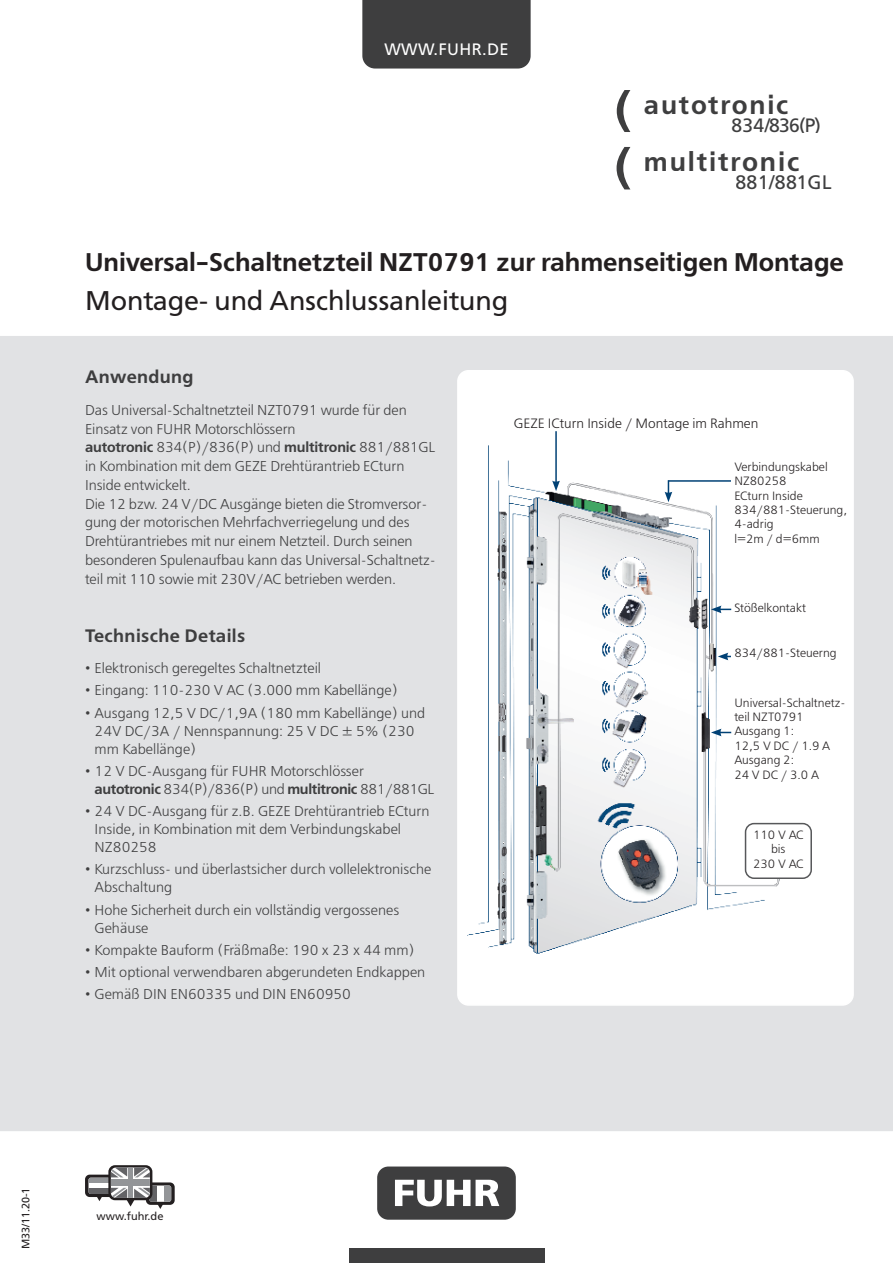
<style>
.page{position:relative;width:893px;height:1263px;background:#fff}
.page>*{position:absolute;margin:0;border:0;box-sizing:border-box;transform-origin:0 0}
.t1{font:27px "Free Set";color:#231f20}
.t2{font:600 26.7px "Free Set";letter-spacing:.07em;color:#3f3f40}
.t3{font:600 26.25px "Free Set";letter-spacing:.07em;color:#3e3e3f}
.t4{font:600 25.5px "Free Set";color:#231f20}
.t5{font:19.5px "Free Set";letter-spacing:.02em;color:#3f3f40}
.t6{font:19.2px "Free Set";letter-spacing:-.01em;color:#3e3e3f}
.Subhead{font:600 18px "Free Set";letter-spacing:.02em;color:#3e3e3f}
.t7{font:16.5px "Free Set";letter-spacing:.02em;color:#fff}
.Fließ_Deutsch{font:300 14.25px/18.8px "Free Set";letter-spacing:-.005em;color:#3e3e3f}
.t8{font:300 13.5px "Free Set";color:#231f20}
.t9{font:300 12px/14.4px "Free Set";color:#231f20}
.t10{font:11.1px "Free Set";color:#231f20}
.t11{font:10.8px "Free Set";color:#231f20}
.s1{font-weight:600}
</style>
<div class="page">
<div style="left:349px;top:1248px;width:195px;height:15px;background:#3e3e3f"></div>
<div style="left:377px;top:1166px;width:139px;height:54px;background:#3e3e3f;border-radius:11px"></div>
<svg style="left:395px;top:1180px;width:75px;height:26px"></svg>
<svg style="left:476px;top:1180px;width:23px;height:26px"></svg>
<div style="left:362px;top:0;width:169px;height:69px;background:#3e3e3f"></div>
<div style="left:0;top:336px;width:893px;height:795px;background:#e1e2e4"></div>
<svg style="left:85px;top:1174px;width:29px;height:23px"></svg>
<div style="left:89px;top:1178px;width:21px;height:16px;background:#fff;border-radius:2px"></div>
<div style="left:89px;top:1178px;width:21px;height:5px;background:#939598"></div>
<div style="left:89px;top:1188px;width:21px;height:6px;background:#636366"></div>
<svg style="left:146px;top:1182px;width:29px;height:23px"></svg>
<svg style="left:149px;top:1185px;width:22px;height:17px"></svg>
<div style="left:164px;top:1185px;width:7px;height:17px;background:#939598"></div>
<svg style="left:108px;top:1165px;width:44px;height:35px"></svg>
<svg style="left:111px;top:1167px;width:39px;height:31px"></svg>
<hr style="left:129px;top:1167px;width:4px;height:31px;background:#939598">
<div style="left:111px;top:1179px;width:39px;height:7px;background:#939598"></div>
<svg style="left:111px;top:1167px;width:16px;height:10px"></svg>
<svg style="left:134px;top:1167px;width:16px;height:10px"></svg>
<svg style="left:91px;top:1187px;width:78px;height:22px"></svg>
<svg style="left:617px;top:90px;width:13px;height:42px"></svg>
<svg style="left:617px;top:147px;width:13px;height:42px"></svg>
<div style="left:458px;top:371px;width:395px;height:634px;background:#fff;border-radius:11px"></div>
<img style="left:454px;top:431px;width:357px;height:536px">
<hr style="left:555px;top:431px;width:2px;height:52px;background:#004175">
<svg style="left:552px;top:481px;width:8px;height:10px"></svg>
<div style="left:745px;top:823px;width:67px;height:56px;border:2px solid #57585a;border-radius:9px"></div>
<hr style="left:668px;top:480px;width:63px;height:2px;background:#004175">
<svg style="left:665px;top:480px;width:7px;height:22px"></svg>
<svg style="left:711px;top:605px;width:20px;height:8px"></svg>
<svg style="left:718px;top:653px;width:13px;height:7px"></svg>
<svg style="left:711px;top:729px;width:20px;height:7px"></svg>
<p class="t7" style="left:384px;top:39px;width:126px">WWW.FUHR.DE</p>
<p class="t3" style="left:644px;top:89px;width:146px">autotronic</p>
<p class="t2" style="left:644px;top:145px;width:157px">multitronic</p>
<p class="t5" style="left:735px;top:171px;width:98px">881/881GL</p>
<p class="t6" style="left:731px;top:114px;width:91px">834/836(P)</p>
<p class="t4" style="left:85px;top:247px;width:760px">Universal-Schaltnetzteil NZT0791 zur rahmenseitigen Montage</p>
<p class="t1" style="left:85px;top:285px;width:425px">Montage- und Anschlussanleitung</p>
<p class="Subhead" style="left:85px;top:366px;width:110px">Anwendung</p>
<p class="Fließ_Deutsch" style="left:85px;top:401px;width:352px">Das Universal-Schaltnetzteil NZT0791 wurde für den Einsatz von FUHR Motorschlössern<br><span class="s1">autotronic</span> 834(P)/836(P) und <span class="s1">multitronic</span> 881/881GL in Kombination mit dem GEZE Drehtürantrieb ECturn Inside entwickelt.</p>
<p class="Fließ_Deutsch" style="left:85px;top:495px;width:352px">Die 12 bzw. 24 V/DC Ausgänge bieten die Stromversor&shy;gung der motorischen Mehrfachverriegelung und des Drehtürantriebes mit nur einem Netzteil. Durch seinen besonderen Spulenaufbau kann das Universal-Schaltnetz&shy;teil mit 110 sowie mit 230V/AC betrieben werden.</p>
<p class="Subhead" style="left:85px;top:625px;width:162px">Technische Details</p>
<p class="Fließ_Deutsch" style="left:85px;top:659px;width:238px">• Elektronisch geregeltes Schaltnetzteil</p>
<p class="Fließ_Deutsch" style="left:85px;top:681px;width:314px">• Eingang: 110-230 V AC (3.000 mm Kabellänge)</p>
<p class="Fließ_Deutsch" style="left:95px;top:704px;width:332px;line-height:18px;text-indent:-10px">• Ausgang 12,5 V DC/1,9A (180 mm Kabellänge) und<br>24V DC/3A / Nennspannung: 25 V DC ± 5% (230 mm Kabellänge)</p>
<p class="Fließ_Deutsch" style="left:95px;top:762px;width:341px;line-height:18px;text-indent:-10px">• 12 V DC-Ausgang für FUHR Motorschlösser<br><span class="s1">autotronic</span> 834(P)/836(P) und <span class="s1">multitronic</span> 881/881GL</p>
<p class="Fließ_Deutsch" style="left:95px;top:802px;width:336px;line-height:18px;text-indent:-10px">• 24 V DC-Ausgang für z.B. GEZE Drehtürantrieb ECturn<br>Inside, in Kombination mit dem Verbindungskabel<br>NZ80258</p>
<p class="Fließ_Deutsch" style="left:95px;top:861px;width:338px;line-height:18px;text-indent:-10px">• Kurzschluss- und überlastsicher durch vollelektronische<br>Abschaltung</p>
<p class="Fließ_Deutsch" style="left:95px;top:901px;width:306px;line-height:18px;text-indent:-10px">• Hohe Sicherheit durch ein vollständig vergossenes<br>Gehäuse</p>
<p class="Fließ_Deutsch" style="left:85px;top:941px;width:331px">• Kompakte Bauform (Fräßmaße: 190 x 23 x 44 mm)</p>
<p class="Fließ_Deutsch" style="left:85px;top:963px;width:342px">• Mit optional verwendbaren abgerundeten Endkappen</p>
<p class="Fließ_Deutsch" style="left:85px;top:985px;width:267px">• Gemäß DIN EN60335 und DIN EN60950</p>
<p class="t8" style="left:514px;top:416px;width:246px">GEZE ICturn Inside / Montage im Rahmen</p>
<p class="t9" style="left:734px;top:460px;width:114px">Verbindungskabel<br>NZ80258<br>ECturn Inside<br>834/881-Steuerung,<br>4-adrig<br>l=2m / d=6mm</p>
<p class="t9" style="left:734px;top:601px;width:73px">Stößelkontakt</p>
<p class="t9" style="left:734px;top:646px;width:104px">834/881-Steuerng</p>
<p class="t9" style="left:734px;top:695px;width:113px">Universal-Schaltnetz&shy;teil NZT0791<br>Ausgang 1:<br>12,5 V DC / 1.9 A</p>
<p class="t9" style="left:734px;top:753px;width:86px">Ausgang 2:<br>24 V DC / 3.0 A</p>
<p class="t9" style="left:753px;top:828px;width:52px;text-align:center">110 V AC bis<br>230 V AC</p>
<p class="t11" style="left:19px;top:1249px;width:63px;rotate:-90deg">M33/11.20-1</p>
<p class="t10" style="left:97px;top:1210px;width:68px">www.fuhr.de</p>
</div>
